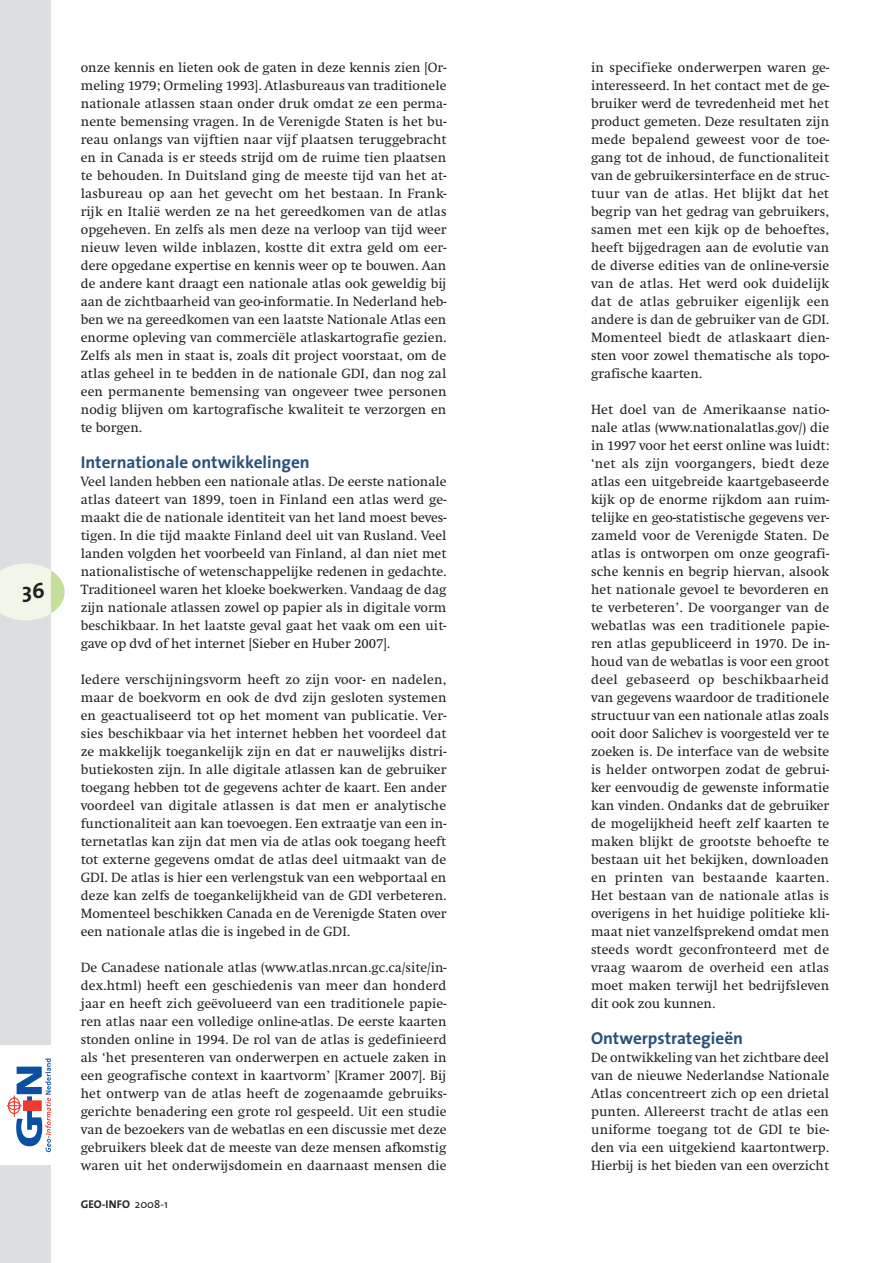
<style>
.page{position:relative;width:893px;height:1263px;background:#fff}
.page>*{position:absolute;margin:0;border:0;box-sizing:border-box;transform-origin:0 0}
.t1{font:700 21.75px "The Sans";color:#231f20}
.t2{font:700 17.25px "The Sans";color:#29517a}
.t3{font:13.8px/18px "Swift";color:#231f20;text-align:justify}
.t4{font:700 11.25px "The Sans";color:#231f20}
.s1{font-weight:400}
</style>
<div class="page">
<div style="left:0;top:0;width:51px;height:1263px;background:#dddee0"></div>
<div style="left:0;top:1045px;width:51px;height:119px;background:#fff"></div>
<svg style="left:7px;top:1058px;width:44px;height:94px"></svg>
<svg style="left:0;top:563px;width:65px;height:57px"></svg>
<h1 class="t1" style="left:22px;top:573px;width:24px">36</h1>
<p class="t3" style="left:81px;top:59px;width:367px">onze kennis en lieten ook de gaten in deze kennis zien [Or&shy;meling 1979; Ormeling 1993]. Atlasbureaus van traditionele nationale atlassen staan onder druk omdat ze een perma&shy;nente bemensing vragen. In de Verenigde Staten is het bu&shy;reau onlangs van vijftien naar vijf plaatsen teruggebracht en in Canada is er steeds strijd om de ruime tien plaatsen te behouden. In Duitsland ging de meeste tijd van het at&shy;lasbureau op aan het gevecht om het bestaan. In Frank&shy;rijk en Italië werden ze na het gereedkomen van de atlas opgeheven. En zelfs als men deze na verloop van tijd weer nieuw leven wilde inblazen, kostte dit extra geld om eer&shy;dere opgedane expertise en kennis weer op te bouwen. Aan de andere kant draagt een nationale atlas ook geweldig bij aan de zichtbaarheid van geo-informatie. In Nederland heb&shy;ben we na gereedkomen van een laatste Nationale Atlas een enorme opleving van commerciële atlaskartografie gezien.<br>Zelfs als men in staat is, zoals dit project voorstaat, om de atlas geheel in te bedden in de nationale GDI, dan nog zal een permanente bemensing van ongeveer twee personen nodig blijven om kartografische kwaliteit te verzorgen en te borgen.</p>
<p class="t2" style="left:81px;top:448px;width:230px">Internationale ontwikkelingen</p>
<p class="t3" style="left:81px;top:473px;width:367px">Veel landen hebben een nationale atlas. De eerste nationale atlas dateert van 1899, toen in Finland een atlas werd ge&shy;maakt die de nationale identiteit van het land moest beves&shy;tigen. In die tijd maakte Finland deel uit van Rusland. Veel landen volgden het voorbeeld van Finland, al dan niet met nationalistische of wetenschappelijke redenen in gedachte.<br>Traditioneel waren het kloeke boekwerken. Vandaag de dag zijn nationale atlassen zowel op papier als in digitale vorm beschikbaar. In het laatste geval gaat het vaak om een uit&shy;gave op dvd of het internet [Sieber en Huber 2007].</p>
<p class="t3" style="left:81px;top:671px;width:367px">Iedere verschijningsvorm heeft zo zijn voor- en nadelen, maar de boekvorm en ook de dvd zijn gesloten systemen en geactualiseerd tot op het moment van publicatie. Ver&shy;sies beschikbaar via het internet hebben het voordeel dat ze makkelijk toegankelijk zijn en dat er nauwelijks distri&shy;butiekosten zijn. In alle digitale atlassen kan de gebruiker toegang hebben tot de gegevens achter de kaart. Een ander voordeel van digitale atlassen is dat men er analytische functionaliteit aan kan toevoegen. Een extraatje van een in&shy;ternetatlas kan zijn dat men via de atlas ook toegang heeft tot externe gegevens omdat de atlas deel uitmaakt van de GDI. De atlas is hier een verlengstuk van een webportaal en deze kan zelfs de toegankelijkheid van de GDI verbeteren.<br>Momenteel beschikken Canada en de Verenigde Staten over een nationale atlas die is ingebed in de GDI.</p>
<p class="t3" style="left:81px;top:959px;width:367px">De Canadese nationale atlas (www.atlas.nrcan.gc.ca/site/in&shy;dex.html) heeft een geschiedenis van meer dan honderd jaar en heeft zich geëvolueerd van een traditionele papie&shy;ren atlas naar een volledige online-atlas. De eerste kaarten stonden online in 1994. De rol van de atlas is gedefinieerd als ‘het presenteren van onderwerpen en actuele zaken in een geografische context in kaartvorm’ [Kramer 2007]. Bij het ontwerp van de atlas heeft de zogenaamde gebruiks&shy;gerichte benadering een grote rol gespeeld. Uit een studie van de bezoekers van de webatlas en een discussie met deze gebruikers bleek dat de meeste van deze mensen afkomstig waren uit het onderwijsdomein en daarnaast mensen die</p>
<p class="t4" style="left:81px;top:1195px;width:89px">GEO-INFO <span class="s1">2008-1</span></p>
<p class="t3" style="left:591px;top:59px;width:240px">in specifieke onderwerpen waren ge&shy;ïnteresseerd. In het contact met de ge&shy;bruiker werd de tevredenheid met het product gemeten. Deze resultaten zijn mede bepalend geweest voor de toe&shy;gang tot de inhoud, de functionaliteit van de gebruikersinterface en de struc&shy;tuur van de atlas. Het blijkt dat het begrip van het gedrag van gebruikers, samen met een kijk op de behoeftes, heeft bijgedragen aan de evolutie van de diverse edities van de online-versie van de atlas. Het werd ook duidelijk dat de atlas gebruiker eigenlijk een andere is dan de gebruiker van de GDI.<br>Momenteel biedt de atlaskaart dien&shy;sten voor zowel thematische als topo&shy;grafische kaarten.</p>
<p class="t3" style="left:591px;top:401px;width:240px">Het doel van de Amerikaanse natio&shy;nale atlas (www.nationalatlas.gov/) die in 1997 voor het eerst online was luidt: ‘net als zijn voorgangers, biedt deze atlas een uitgebreide kaartgebaseerde kijk op de enorme rijkdom aan ruim&shy;telijke en geo-statistische gegevens ver&shy;zameld voor de Verenigde Staten. De atlas is ontworpen om onze geografi&shy;sche kennis en begrip hiervan, alsook het nationale gevoel te bevorderen en te verbeteren’. De voorganger van de webatlas was een traditionele papie&shy;ren atlas gepubliceerd in 1970. De in&shy;houd van de webatlas is voor een groot deel gebaseerd op beschikbaarheid van gegevens waardoor de traditionele structuur van een nationale atlas zoals ooit door Salichev is voorgesteld ver te zoeken is. De interface van de website is helder ontworpen zodat de gebrui&shy;ker eenvoudig de gewenste informatie kan vinden. Ondanks dat de gebruiker de mogelijkheid heeft zelf kaarten te maken blijkt de grootste behoefte te bestaan uit het bekijken, downloaden en printen van bestaande kaarten.<br>Het bestaan van de nationale atlas is overigens in het huidige politieke kli&shy;maat niet vanzelfsprekend omdat men steeds wordt geconfronteerd met de vraag waarom de overheid een atlas moet maken terwijl het bedrijfsleven dit ook zou kunnen.</p>
<p class="t2" style="left:591px;top:1024px;width:153px">Ontwerpstrategieën</p>
<p class="t3" style="left:591px;top:1049px;width:240px">De ontwikkeling van het zichtbare deel van de nieuwe Nederlandse Nationale Atlas concentreert zich op een drietal punten. Allereerst tracht de atlas een uniforme toegang tot de GDI te bie&shy;den via een uitgekiend kaartontwerp.<br>Hierbij is het bieden van een overzicht</p>
</div>
